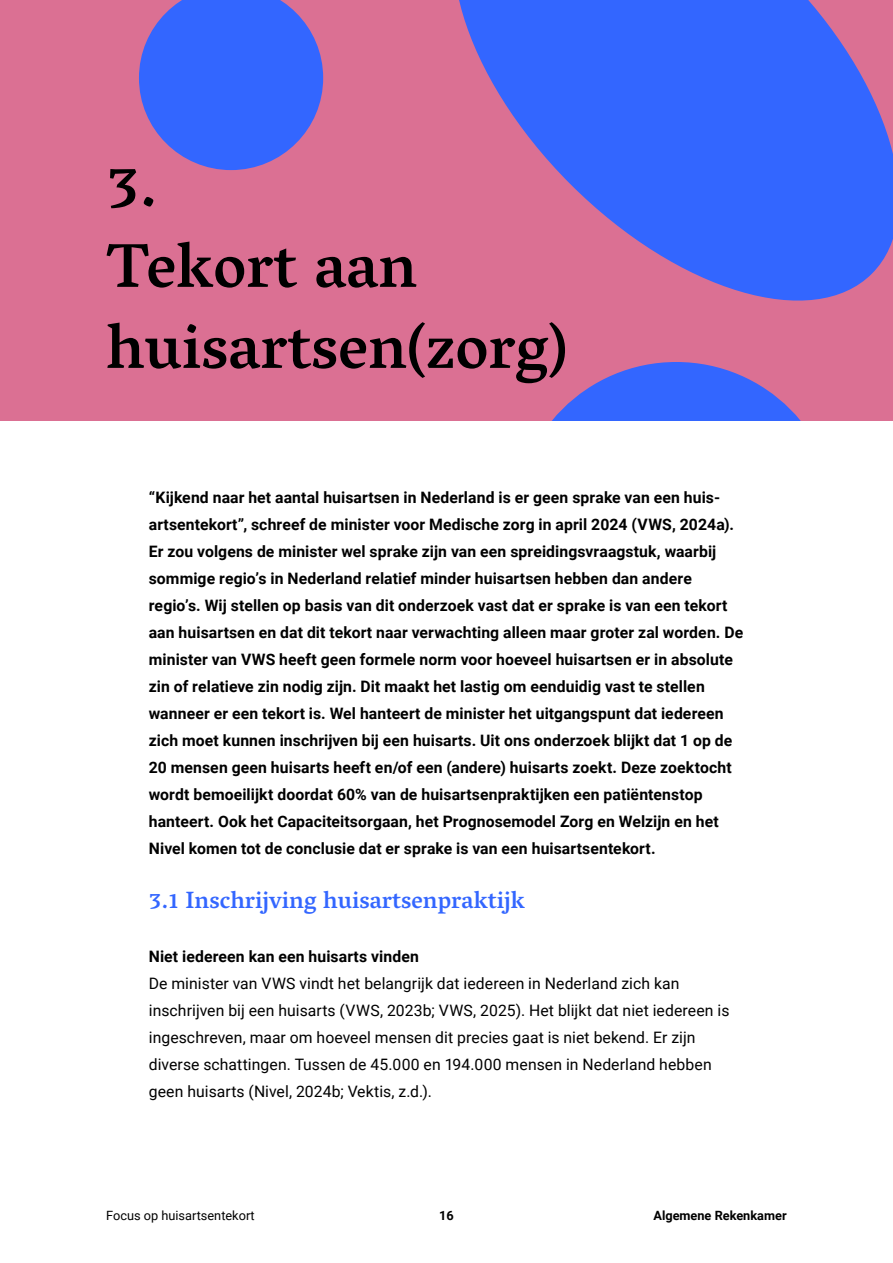
<style>
.page{position:relative;width:893px;height:1263px;background:#fff}
.page>*{position:absolute;margin:0;border:0;box-sizing:border-box;transform-origin:0 0}
.AR_02_Hoofdstuk_kop__h1{font:500 63px/81px "Vesper Libre";color:#000}
.AR_02_Paragraaf__h2{font:500 24px "Vesper Libre";color:#36f}
.AR_02_Broodtekst{font:700 15.75px/27px "Roboto";letter-spacing:.005em;color:#000}
.AR_02_Broodtekst-2{font:15.75px/27px "Roboto";letter-spacing:.005em;color:#000}
.AR_02_Tussenkop__h3{font:700 15.75px "Roboto";letter-spacing:.005em;color:#000}
.t1{font:12.75px "Roboto";color:#000}
.t2{font:700 12.75px "Roboto";color:#000}
</style>
<div class="page">
<div style="left:0;top:0;width:893px;height:421px;background:#db7093"></div>
<svg style="left:139px;top:0;width:184px;height:170px"></svg>
<svg style="left:459px;top:0;width:434px;height:301px;fill:#36f"></svg>
<svg style="left:552px;top:362px;width:249px;height:59px"></svg>
<h1 class="AR_02_Hoofdstuk_kop__h1" style="left:106px;top:144px;width:463px">3.<br>Tekort aan huisartsen(zorg)</h1>
<p class="AR_02_Broodtekst" style="left:149px;top:483px;width:596px">“Kijkend naar het aantal huisartsen in Nederland is er geen sprake van een huis&shy;artsentekort”, schreef de minister voor Medische zorg in april 2024 (VWS, 2024a).<br>Er zou volgens de minister wel sprake zijn van een spreidingsvraagstuk, waarbij sommige regio’s in Nederland relatief minder huisartsen hebben dan andere regio’s. Wij stellen op basis van dit onderzoek vast dat er sprake is van een tekort aan huisartsen en dat dit tekort naar verwachting alleen maar groter zal worden. De minister van VWS heeft geen formele norm voor hoeveel huisartsen er in absolute zin of relatieve zin nodig zijn. Dit maakt het lastig om eenduidig vast te stellen wanneer er een tekort is. Wel hanteert de minister het uitgangspunt dat iedereen zich moet kunnen inschrijven bij een huisarts. Uit ons onderzoek blijkt dat 1 op de 20 mensen geen huisarts heeft en/of een (andere) huisarts zoekt. Deze zoektocht wordt bemoeilijkt doordat 60% van de huisartsenpraktijken een patiëntenstop hanteert. Ook het Capaciteitsorgaan, het Prognosemodel Zorg en Welzijn en het Nivel komen tot de conclusie dat er sprake is van een huisartsentekort.</p>
<h2 class="AR_02_Paragraaf__h2" style="left:149px;top:885px;width:378px">3.1 Inschrijving huisartsenpraktijk</h2>
<h3 class="AR_02_Tussenkop__h3" style="left:149px;top:945px;width:272px">Niet iedereen kan een huisarts vinden</h3>
<p class="AR_02_Broodtekst-2" style="left:149px;top:969px;width:582px">De minister van VWS vindt het belangrijk dat iedereen in Nederland zich kan inschrijven bij een huisarts (VWS, 2023b; VWS, 2025). Het blijkt dat niet iedereen is ingeschreven, maar om hoeveel mensen dit precies gaat is niet bekend. Er zijn diverse schattingen. Tussen de 45.000 en 194.000 mensen in Nederland hebben geen huisarts (Nivel, 2024b; Vektis, z.d.).</p>
<p class="t1" style="left:106px;top:1207px;width:150px">Focus op huisartsentekort</p>
<p class="t2" style="left:439px;top:1207px;width:16px">16</p>
<p class="t2" style="left:653px;top:1207px;width:135px">Algemene Rekenkamer</p>
</div>
